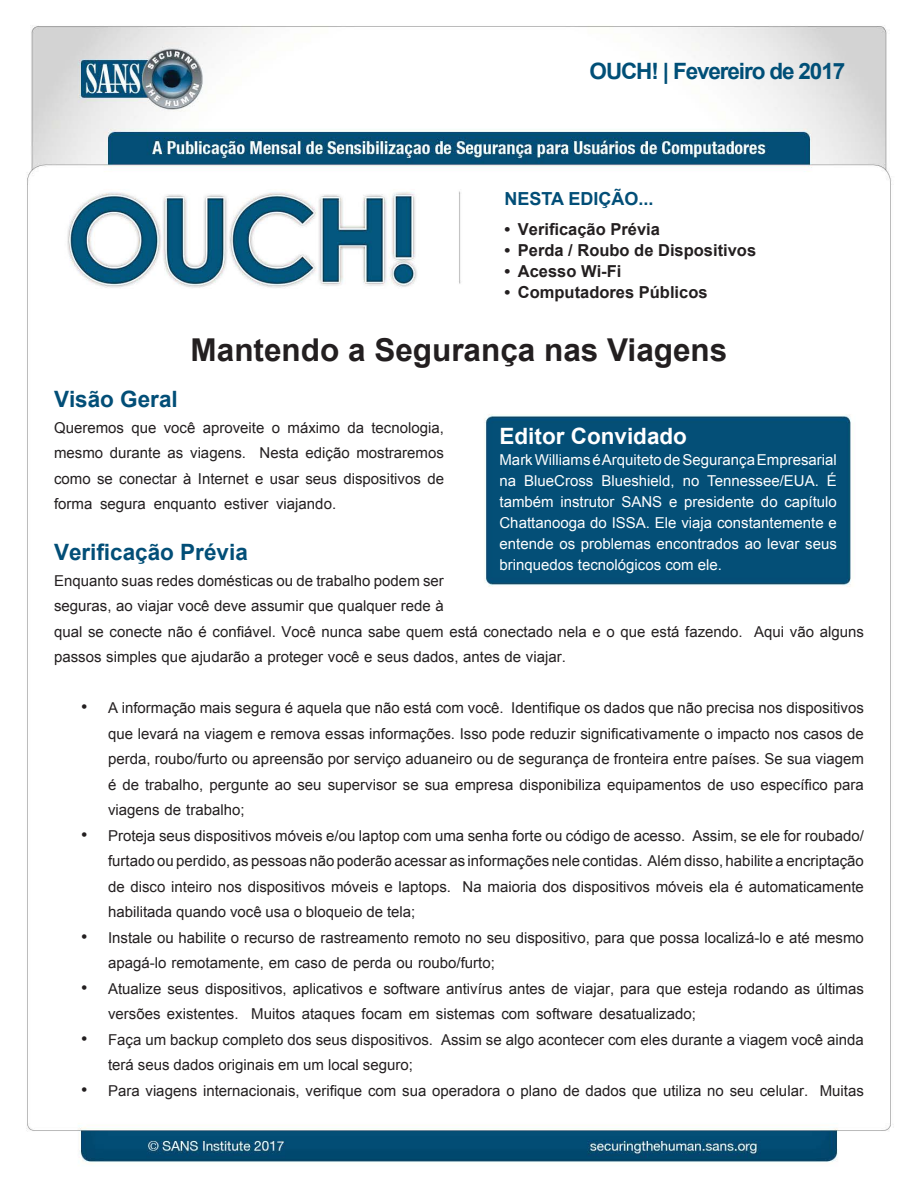
<style>
.page{position:relative;width:918px;height:1188px;background:#fff}
.page>*{position:absolute;margin:0;border:0;box-sizing:border-box;transform-origin:0 0}
.t1{font:700 31.5px "Arial";color:#231f20}
.MainText{font:700 22.5px "Arial";color:#024e77}
.t2{font:700 22.5px "Arial";letter-spacing:-.05em;color:#004f77}
.t3{font:700 22.5px "Arial";color:#fff}
.t4{font:700 18px "Arial";color:#024e77}
.t5{font:18px "Arial";color:#231f20}
.t6{font:700 16.5px "Arial";color:#231f20}
.MainText-2{font:15px/25.5px "Arial";color:#231f20}
.t7{font:15px/21px "Arial";color:#fff;text-align:right}
</style>
<div class="page">
<img style="left:26px;top:25px;width:865px;height:1139px">
<p class="t2" style="left:590px;top:56px;width:257px">OUCH! | Fevereiro de 2017</p>
<p class="t4" style="left:504px;top:187px;width:151px">NESTA EDIÇÃO...</p>
<p class="t6" style="left:504px;top:218px;width:7px">•</p>
<p class="t6" style="left:518px;top:218px;width:144px">Verificação Prévia</p>
<p class="t6" style="left:504px;top:239px;width:7px">•</p>
<p class="t6" style="left:518px;top:239px;width:240px">Perda / Roubo de Dispositivos</p>
<p class="t6" style="left:504px;top:260px;width:7px">•</p>
<p class="t6" style="left:518px;top:260px;width:105px">Acesso Wi-Fi</p>
<p class="t6" style="left:504px;top:281px;width:7px">•</p>
<p class="t6" style="left:518px;top:281px;width:191px">Computadores Públicos</p>
<p class="MainText" style="left:54px;top:384px;width:125px">Visão Geral</p>
<p class="t1" style="left:191px;top:329px;width:538px">Mantendo a Segurança nas Viagens</p>
<p class="MainText-2" style="left:54px;top:415px;width:72px">Queremos</p>
<p class="MainText-2" style="left:131px;top:415px;width:27px">que</p>
<p class="MainText-2" style="left:164px;top:415px;width:33px">você</p>
<p class="MainText-2" style="left:203px;top:415px;width:63px">aproveite</p>
<p class="MainText-2" style="left:272px;top:415px;width:10px">o</p>
<p class="MainText-2" style="left:288px;top:415px;width:54px">máximo</p>
<p class="MainText-2" style="left:347px;top:415px;width:18px">da</p>
<p class="MainText-2" style="left:371px;top:415px;width:74px">tecnologia,</p>
<p class="MainText-2" style="left:110px;top:440px;width:52px">durante</p>
<p class="MainText-2" style="left:190px;top:440px;width:57px">viagens.</p>
<p class="MainText-2" style="left:260px;top:440px;width:41px">Nesta</p>
<p class="MainText-2" style="left:306px;top:440px;width:46px">edição</p>
<p class="MainText-2" style="left:356px;top:440px;width:89px">mostraremos</p>
<p class="MainText-2" style="left:54px;top:440px;width:51px">mesmo</p>
<p class="MainText-2" style="left:54px;top:466px;width:392px">como se conectar à Internet e usar seus dispositivos de</p>
<p class="MainText-2" style="left:276px;top:491px;width:62px">viajando.</p>
<p class="MainText-2" style="left:168px;top:440px;width:17px">as</p>
<p class="MainText-2" style="left:54px;top:491px;width:40px">forma</p>
<p class="MainText" style="left:54px;top:537px;width:195px">Verificação Prévia</p>
<p class="MainText-2" style="left:54px;top:568px;width:391px">Enquanto suas redes domésticas ou de trabalho podem ser seguras, ao viajar você deve assumir que qualquer rede à</p>
<p class="MainText-2" style="left:224px;top:491px;width:46px">estiver</p>
<p class="MainText-2" style="left:154px;top:491px;width:64px">enquanto</p>
<p class="MainText-2" style="left:100px;top:491px;width:47px">segura</p>
<p class="t3" style="left:500px;top:421px;width:189px">Editor Convidado</p>
<p class="t7" style="left:500px;top:450px;width:339px">MarkWilliamséArquitetodeSegurançaEmpresarial<br>Tennessee/EUA É.</p>
<p class="t7" style="left:524px;top:471px;width:71px">BlueCross</p>
<p class="t7" style="left:601px;top:471px;width:75px">Blueshield,</p>
<p class="t7" style="left:500px;top:471px;width:18px">na</p>
<p class="t7" style="left:683px;top:471px;width:18px">no</p>
<p class="t7" style="left:621px;top:492px;width:42px">SANS</p>
<p class="t7" style="left:500px;top:492px;width:339px;text-align:left">também<br>Chattanooga do ISSA. Ele viaja constantemente e entende os problemas encontrados ao levar seus brinquedos tecnológicos com ele.</p>
<p class="t7" style="left:784px;top:492px;width:54px">capítulo</p>
<p class="t7" style="left:560px;top:492px;width:56px">instrutor</p>
<p class="t7" style="left:684px;top:492px;width:72px">presidente</p>
<p class="t7" style="left:761px;top:492px;width:18px">do</p>
<p class="t7" style="left:669px;top:492px;width:10px">e</p>
<p class="MainText-2" style="left:54px;top:619px;width:690px">qual se conecte não é confiável. Você nunca sabe quem está conectado nela oe que está fazendo. passos simples que ajudarão a proteger você e seus dados, antes de viajar.</p>
<p class="MainText-2" style="left:511px;top:695px;width:354px">Identifique os dados que não precisa nos dispositivos</p>
<p class="MainText-2" style="left:754px;top:619px;width:111px">Aqui vão alguns</p>
<p class="MainText-2" style="left:108px;top:695px;width:397px">A informação mais segura é aquela que não está com você.</p>
<p class="t5" style="left:81px;top:695px;width:8px">•</p>
<p class="t5" style="left:81px;top:823px;width:8px">•</p>
<p class="t5" style="left:81px;top:925px;width:8px">•</p>
<p class="t5" style="left:81px;top:976px;width:8px">•</p>
<p class="t5" style="left:81px;top:1027px;width:8px">•</p>
<p class="t5" style="left:81px;top:1078px;width:8px">•</p>
<p class="MainText-2" style="left:108px;top:721px;width:757px;text-align:justify">que levará na viagem e remova essas informações. Isso pode reduzir significativamente o impacto nos casos de perda, roubo/furto ou apreensão por serviço aduaneiro ou de segurança de fronteira entre países. Se sua viagem é de trabalho, pergunte ao seu supervisor se sua empresa disponibiliza equipamentos de uso específico para viagens de trabalho;</p>
<p class="MainText-2" style="left:692px;top:823px;width:173px">Assim, se ele for roubado/</p>
<p class="MainText-2" style="left:108px;top:823px;width:579px">Proteja seus dispositivos móveis /e ou laptop com uma senha forte ou código de acesso.</p>
<p class="MainText-2" style="left:108px;top:848px;width:757px;text-align:right">furtado ou perdido, as pessoas não poderão acessar as informações nele contidas. Além disso, habilite a encriptação<br>Na maioria dos dispositivos móveis ela é automaticamente</p>
<p class="MainText-2" style="left:108px;top:874px;width:345px">de disco inteiro nos dispositivos móveis e laptops. habilitada quando você usa o bloqueio de tela;</p>
<p class="MainText-2" style="left:108px;top:925px;width:757px">Instale ou habilite o recurso de rastreamento remoto no seu dispositivo, para que possa localizá l o- e até mesmo</p>
<p class="MainText-2" style="left:108px;top:950px;width:388px">apagá l o- remotamente, em caso de perda ou roubo/furto;</p>
<p class="MainText-2" style="left:108px;top:976px;width:757px">Atualize seus dispositivos, aplicativos e software antivírus antes de viajar, para que esteja rodando as últimas</p>
<p class="MainText-2" style="left:108px;top:1001px;width:132px">versões existentes.</p>
<p class="MainText-2" style="left:251px;top:1001px;width:446px">Muitos ataques focam em sistemas com software desatualizado;</p>
<p class="MainText-2" style="left:108px;top:1027px;width:327px">Faça um backup completo dos seus dispositivos.</p>
<p class="MainText-2" style="left:108px;top:1052px;width:306px">terá seus dados originais em um local seguro;</p>
<p class="MainText-2" style="left:441px;top:1027px;width:424px">Assim se algo acontecer com eles durante a viagem você ainda</p>
<p class="MainText-2" style="left:108px;top:1078px;width:702px">Para viagens internacionais, verifique com sua operadora o plano de dados que utiliza no seu celular.</p>
<p class="MainText-2" style="left:820px;top:1078px;width:46px">Muitas</p>
</div>
